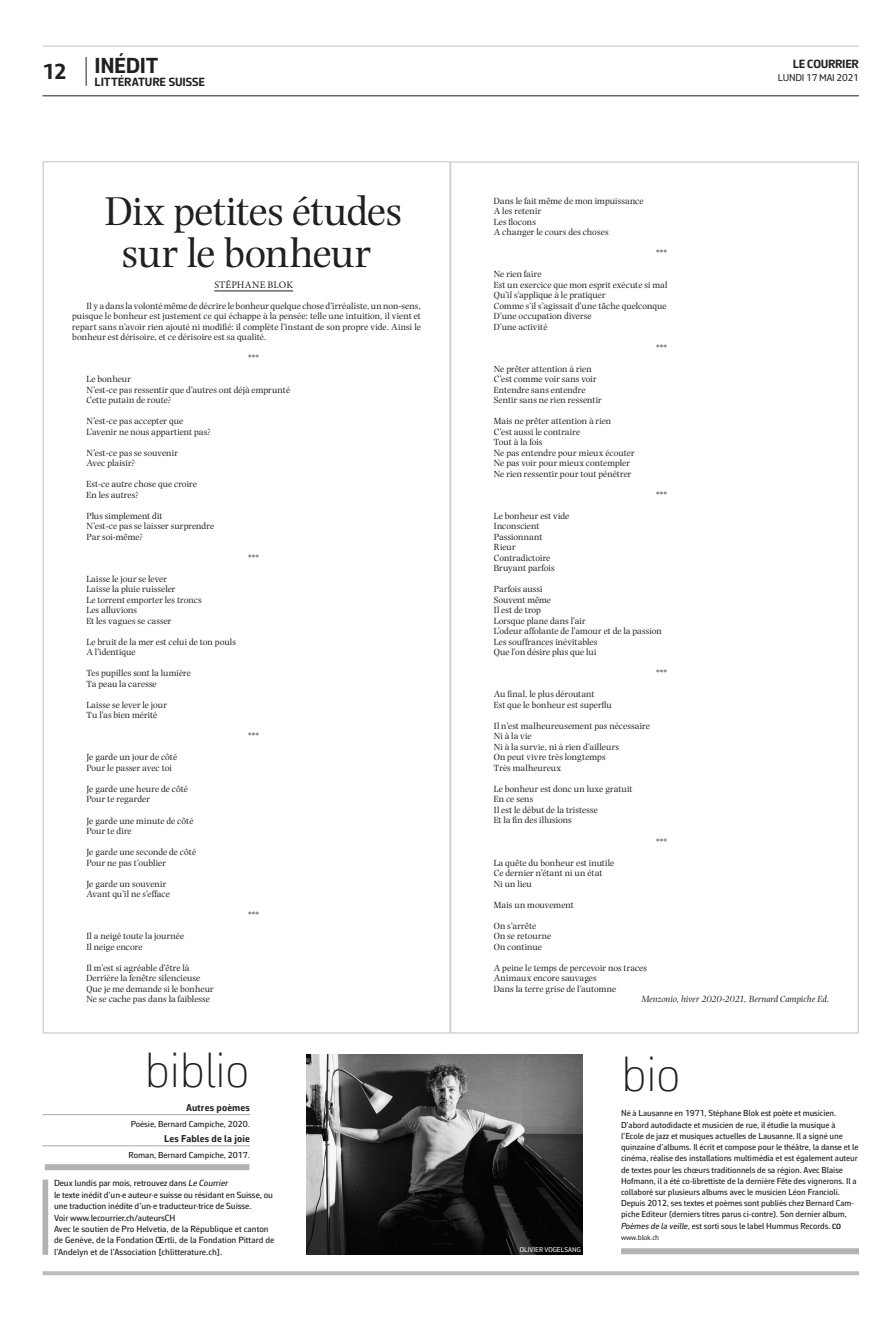
<style>
.page{position:relative;width:893px;height:1333px;background:#fff}
.page>*{position:absolute;margin:0;border:0;box-sizing:border-box;transform-origin:0 0}
.t1{font:100 50px "Corbeau Pro";letter-spacing:-.02em;color:#231f20}
.t2{font:42px/42px "Photina MT Std";letter-spacing:-.01em;color:#231f20;text-align:center}
.t3{font:700 22px "Corbeau Pro";letter-spacing:-.015em;color:#231f20}
.t4{font:700 12px "Corbeau Pro";letter-spacing:-.01em;color:#231f20}
.t5{font:700 10px "Corbeau Pro";letter-spacing:.02em;color:#231f20}
.t6{font:10px "Corbeau Pro";letter-spacing:-.02em;color:#231f20}
.t7{font:10px "Minion Pro";letter-spacing:.01em;color:#231f20}
.t8{font:9.3px/10.5px "Photina MT Std";letter-spacing:.005em;color:#231f20}
.t9{font:italic 9.3px "Photina MT Std";letter-spacing:-.005em;color:#231f20}
.t10{font:500 9px/11.4px "Corbeau Pro";letter-spacing:-.01em;color:#231f20}
.t11{font:500 8.8px/11.2px "Corbeau Pro";letter-spacing:-.005em;color:#231f20}
.t12{font:7.5px "Corbeau Pro";letter-spacing:-.005em;color:#231f20}
.t13{font:7px "Corbeau Pro";letter-spacing:.005em;color:#fff}
.s1{font-style:italic}
.s2{font-weight:700;font-size:7.7px}
</style>
<div class="page">
<svg style="left:43px;top:1271px;width:816px;height:4px;background:#c0c1c4"></svg>
<svg style="left:86px;top:57px;width:1px;height:29px"></svg>
<hr style="left:42px;top:46px;width:817px;height:1px;background:#bcbdc0">
<hr style="left:42px;top:96px;width:817px;height:1px;background:#231f20">
<hr style="left:214px;top:290px;width:79px;height:1px;background:#231f20">
<img style="left:306px;top:1054px;width:276px;height:200px">
<div style="left:43px;top:1179px;width:5px;height:75px;background:#b2b3b7"></div>
<div style="left:621px;top:1248px;width:238px;height:6px;background:#b2b3b7"></div>
<div style="left:45px;top:1164px;width:204px;height:6px;background:#b2b3b7"></div>
<hr style="left:43px;top:1114px;width:207px;height:1px;background:#a8a9ad">
<hr style="left:43px;top:1145px;width:207px;height:1px;background:#a8a9ad">
<h3 class="t3" style="left:95px;top:50px;width:65px">INÉDIT</h3>
<p class="t4" style="left:95px;top:73px;width:112px">LITTÉRATURE SUISSE</p>
<p class="t4" style="left:793px;top:56px;width:68px">LE COURRIER</p>
<h3 class="t3" style="left:42px;top:56px;width:26px">12</h3>
<p class="t6" style="left:778px;top:71px;width:83px">LUNDI 17 MAI 2021</p>
<h2 class="t2" style="left:106px;top:190px;width:298px">Dix petites études sur le bonheur</h2>
<p class="t7" style="left:214px;top:278px;width:80px">STÉPHANE BLOK</p>
<p class="t8" style="left:72px;top:300px;width:350px;text-align:justify;text-indent:14px">Il y a dans la volonté même de décrire le bonheur quelque chose d’irréaliste, un non-sens, puisque le bonheur est justement ce qui échappe à la pensée: telle une intuition, il vient et repart sans n’avoir rien ajouté ni modifié: il complète l’instant de son propre vide. Ainsi le bonheur est dérisoire, et ce dérisoire est sa qualité.</p>
<p class="t8" style="left:248px;top:353px;width:12px">***</p>
<p class="t8" style="left:86px;top:374px;width:205px">Le bonheur<br>N’est-ce pas ressentir que d’autres ont déjà emprunté<br>Cette putain de route?</p>
<p class="t8" style="left:86px;top:416px;width:126px">N’est-ce pas accepter que<br>L’avenir ne nous appartient pas?</p>
<p class="t8" style="left:86px;top:447px;width:93px">N’est-ce pas se souvenir<br>Avec plaisir?</p>
<p class="t8" style="left:86px;top:479px;width:112px">Est-ce autre chose que croire<br>En les autres?</p>
<p class="t8" style="left:86px;top:510px;width:129px">Plus simplement dit<br>N’est-ce pas se laisser surprendre<br>Par soi-même?</p>
<p class="t8" style="left:248px;top:552px;width:12px">***</p>
<p class="t8" style="left:86px;top:573px;width:117px">Laisse le jour se lever<br>Laisse la pluie ruisseler<br>Le torrent emporter les troncs<br>Les alluvions<br>Et les vagues se casser</p>
<p class="t8" style="left:86px;top:636px;width:151px">Le bruit de la mer est celui de ton pouls<br>A l’identique</p>
<p class="t8" style="left:86px;top:668px;width:106px">Tes pupilles sont la lumière<br>Ta peau la caresse</p>
<p class="t8" style="left:86px;top:699px;width:82px">Laisse se lever le jour<br>Tu l’as bien mérité</p>
<p class="t8" style="left:248px;top:731px;width:12px">***</p>
<p class="t8" style="left:86px;top:752px;width:92px">Je garde un jour de côté<br>Pour le passer avec toi</p>
<p class="t8" style="left:86px;top:783px;width:103px">Je garde une heure de côté<br>Pour te regarder</p>
<p class="t8" style="left:86px;top:815px;width:109px">Je garde une minute de côté<br>Pour te dire</p>
<p class="t8" style="left:86px;top:846px;width:111px">Je garde une seconde de côté<br>Pour ne pas t’oublier</p>
<p class="t8" style="left:86px;top:878px;width:85px">Je garde un souvenir<br>Avant qu’il ne s’efface</p>
<p class="t8" style="left:248px;top:909px;width:12px">***</p>
<p class="t8" style="left:86px;top:930px;width:99px">Il a neigé toute la journée<br>Il neige encore</p>
<p class="t8" style="left:86px;top:962px;width:129px">Il m’est si agréable d’être là<br>Derrière la fenêtre silencieuse<br>Que je me demande si le bonheur<br>Ne se cache pas dans la faiblesse</p>
<h1 class="t1" style="left:145px;top:1036px;width:107px">biblio</h1>
<p class="t5" style="left:186px;top:1101px;width:65px">Autres poèmes</p>
<p class="t11" style="left:131px;top:1118px;width:121px">Poésie, Bernard Campiche, 2020.</p>
<p class="t5" style="left:164px;top:1132px;width:87px">Les Fables de la joie</p>
<p class="t11" style="left:129px;top:1149px;width:123px">Roman, Bernard Campiche, 2017.</p>
<p class="t10" style="left:54px;top:1177px;width:222px">Deux lundis par mois, retrouvez dans <span class="s1">Le Courrier<br></span>le texte inédit d’un·e auteur·e suisse ou résidant en Suisse, ou une traduction inédite d’un·e traducteur·trice de Suisse.<br>Voir www.lecourrier.ch/auteursCH<br>Avec le soutien de Pro Helvetia, de la République et canton de Genève, de la Fondation Œrtli, de la Fondation Pittard de l’Andelyn et de l’Association [chlitterature.ch].</p>
<p class="t8" style="left:494px;top:195px;width:151px">Dans le fait même de mon impuissance<br>A les retenir<br>Les flocons<br>A changer le cours des choses</p>
<p class="t8" style="left:656px;top:248px;width:12px">***</p>
<p class="t8" style="left:494px;top:269px;width:175px">Ne rien faire<br>Est un exercice que mon esprit exécute si mal<br>Qu’il s’applique à le pratiquer<br>Comme s’il s’agissait d’une tâche quelconque<br>D’une occupation diverse<br>D’une activité</p>
<p class="t8" style="left:656px;top:342px;width:12px">***</p>
<p class="t8" style="left:494px;top:363px;width:110px">Ne prêter attention à rien<br>C’est comme voir sans voir<br>Entendre sans entendre<br>Sentir sans ne rien ressentir</p>
<p class="t8" style="left:494px;top:416px;width:142px">Mais ne prêter attention à rien<br>C’est aussi le contraire<br>Tout à la fois<br>Ne pas entendre pour mieux écouter<br>Ne pas voir pour mieux contempler<br>Ne rien ressentir pour tout pénétrer</p>
<p class="t8" style="left:656px;top:489px;width:12px">***</p>
<p class="t8" style="left:494px;top:510px;width:77px">Le bonheur est vide<br>Inconscient<br>Passionnant<br>Rieur<br>Contradictoire<br>Bruyant parfois</p>
<p class="t8" style="left:494px;top:584px;width:169px">Parfois aussi<br>Souvent même<br>Il est de trop<br>Lorsque plane dans l’air<br>L’odeur affolante de l’amour et de la passion<br>Les souffrances inévitables<br>Que l’on désire plus que lui</p>
<p class="t8" style="left:656px;top:668px;width:12px">***</p>
<p class="t8" style="left:494px;top:689px;width:120px">Au final, le plus déroutant<br>Est que le bonheur est superflu</p>
<p class="t8" style="left:494px;top:720px;width:158px">Il n’est malheureusement pas nécessaire<br>Ni à la vie<br>Ni à la survie, ni à rien d’ailleurs<br>On peut vivre très longtemps<br>Très malheureux</p>
<p class="t8" style="left:494px;top:783px;width:140px">Le bonheur est donc un luxe gratuit<br>En ce sens<br>Il est le début de la tristesse<br>Et la fin des illusions</p>
<p class="t8" style="left:656px;top:836px;width:12px">***</p>
<p class="t8" style="left:494px;top:857px;width:122px">La quête du bonheur est inutile<br>Ce dernier n’étant ni un état<br>Ni un lieu</p>
<p class="t8" style="left:494px;top:899px;width:81px">Mais un mouvement</p>
<p class="t8" style="left:494px;top:920px;width:59px">On s’arrête<br>On se retourne<br>On continue</p>
<p class="t8" style="left:494px;top:962px;width:155px">A peine le temps de percevoir nos traces<br>Animaux encore sauvages<br>Dans la terre grise de l’automne</p>
<p class="t9" style="left:641px;top:993px;width:190px">Menzonio, hiver 2020-2021, Bernard Campiche Ed.</p>
<p class="t13" style="left:520px;top:1245px;width:63px">OLIVIER VOGELSANG</p>
<h1 class="t1" style="left:621px;top:1040px;width:61px">bio</h1>
<p class="t11" style="left:621px;top:1107px;width:239px">Né à Lausanne en 1971, Stéphane Blok est poète et musicien.<br>D’abord autodidacte et musicien de rue, il étudie la musique à l’Ecole de jazz et musiques actuelles de Lausanne. Il a signé une quinzaine d’albums. Il écrit et compose pour le théâtre, la danse et le cinéma, réalise des installations multimédia et est également auteur de textes pour les chœurs traditionnels de sa région. Avec Blaise Hofmann, il a été co-librettiste de la dernière Fête des vignerons. Il a collaboré sur plusieurs albums avec le musicien Léon Francioli.<br>Depuis 2012, ses textes et poèmes sont publiés chez Bernard Cam&shy;piche Editeur (derniers titres parus ci-contre). Son dernier album, <span class="s1">Poèmes de la veille</span>, est sorti sous le label Hummus Records. <span class="s2">CO</span></p>
<p class="t12" style="left:621px;top:1232px;width:40px">www.blok.ch</p>
</div>
